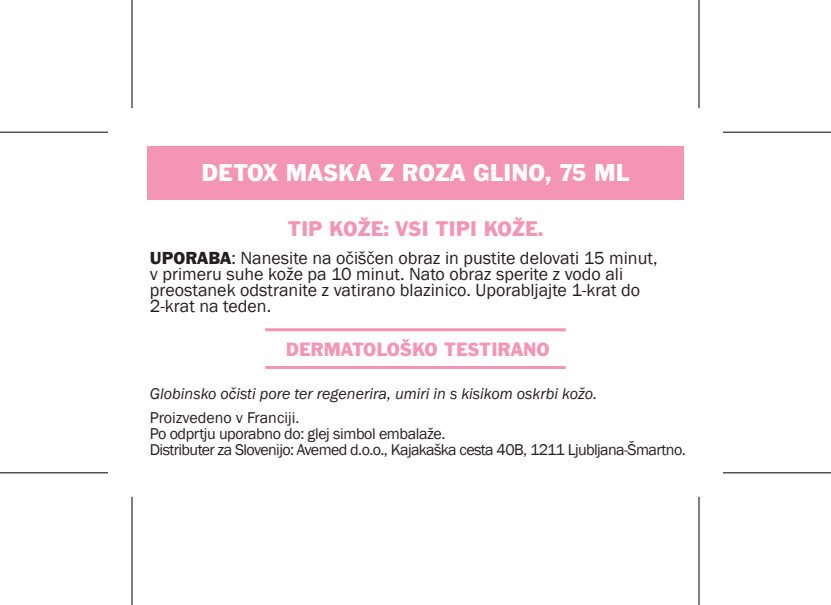
<style>
.page{position:relative;width:831px;height:605px;background:#fff}
.page>*{position:absolute;margin:0;border:0;box-sizing:border-box;transform-origin:0 0}
.t1{font:25.2px "Franklin Gothic";color:#fff}
.t2{font:22px "Franklin Gothic";letter-spacing:.005em;color:#f495b5}
.t3{font:20px "Franklin Gothic";color:#f495b5}
.t4{font:18px/16px "Franklin Gothic";color:#231f20}
.t5{font:16px/16px "Franklin Gothic";letter-spacing:-.035em;color:#231f20}
.t6{font:italic 16px "Franklin Gothic";color:#231f20}
.s1{font-style:inherit}
</style>
<div class="page">
<div style="left:147px;top:146px;width:537px;height:53px;background:#f495b5"></div>
<hr style="left:265px;top:365px;width:301px;height:3px;background:#f495b5">
<hr style="left:265px;top:328px;width:301px;height:3px;background:#f495b5">
<div style="left:0;top:470px;width:108px;height:5px;background:#afafaf"></div>
<div style="left:723px;top:470px;width:108px;height:5px;background:#afafaf"></div>
<hr style="left:0;top:131px;width:108px;height:2px;background:#000">
<hr style="left:723px;top:131px;width:108px;height:2px;background:#000">
<hr style="left:0;top:471px;width:108px;height:2px;background:#000">
<hr style="left:723px;top:471px;width:108px;height:2px;background:#000">
<hr style="left:131px;top:0;width:2px;height:108px;background:#000">
<hr style="left:131px;top:496px;width:2px;height:108px;background:#000">
<hr style="left:698px;top:0;width:2px;height:108px;background:#000">
<hr style="left:698px;top:496px;width:2px;height:108px;background:#000">
<h1 class="t1" style="left:201px;top:157px;width:430px">DETOX MASKA Z ROZA GLINO, 75 ML</h1>
<p class="t2" style="left:288px;top:215px;width:257px">TIP KOŽE: VSI TIPI KOŽE.</p>
<p class="t4" style="left:150px;top:250px;width:509px"><span class="s1">UPORABA</span>: Nanesite na očiščen obraz in pustite delovati 15 minut, v primeru suhe kože pa 10 minut. Nato obraz sperite z vodo ali preostanek odstranite z vatirano blazinico. Uporabljajte 1-krat do 2-krat na teden.</p>
<p class="t3" style="left:286px;top:336px;width:265px">DERMATOLOŠKO TESTIRANO</p>
<p class="t6" style="left:150px;top:383px;width:449px">Globinsko očisti pore ter regenerira, umiri in s kisikom oskrbi kožo.</p>
<p class="t5" style="left:150px;top:409px;width:537px">Proizvedeno v Franciji.<br>Po odprtju uporabno do: glej simbol embalaže.<br>Distributer za Slovenijo: Avemed d.o.o., Kajakaška cesta 40B, 1211 Ljubljana-Šmartno.</p>
</div>
